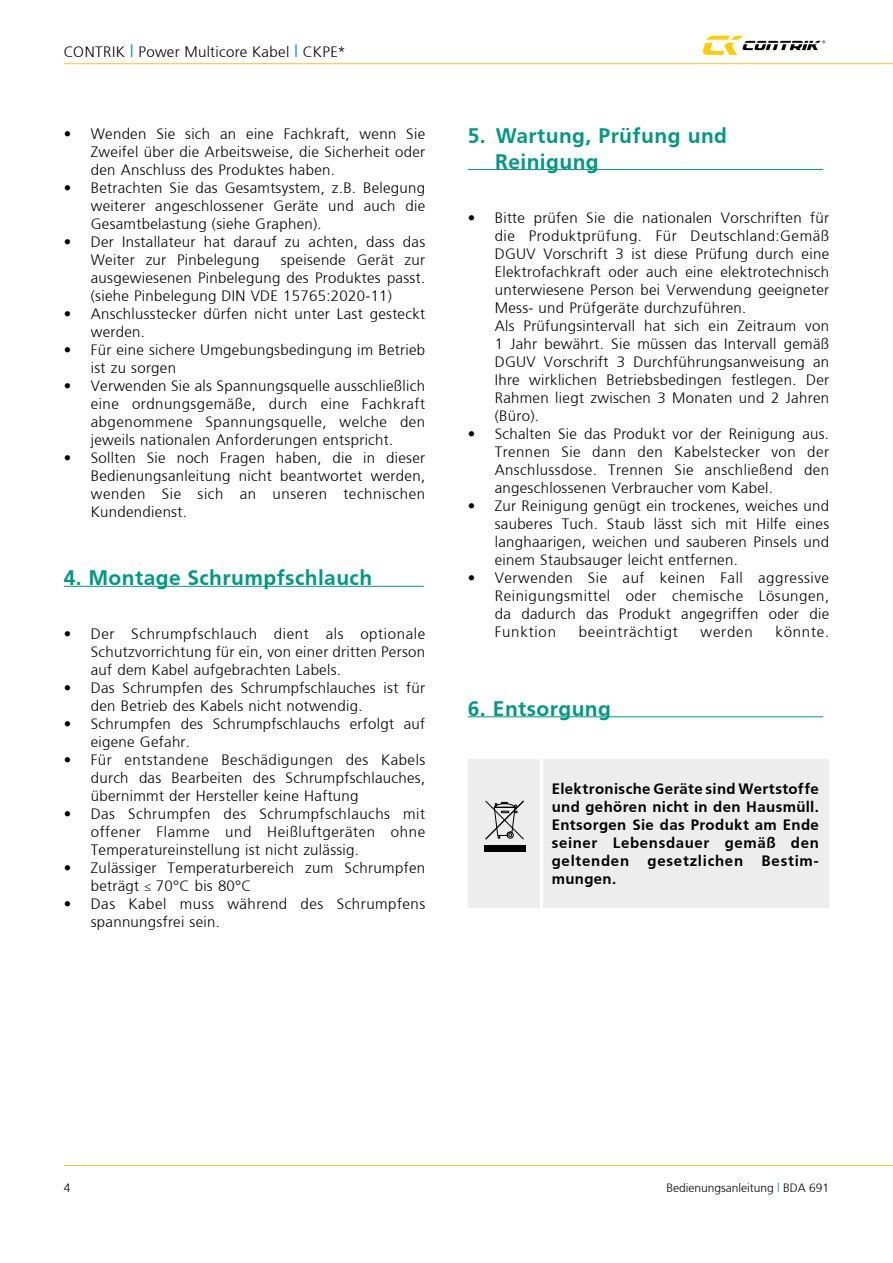
<style>
.page{position:relative;width:893px;height:1263px;background:#fff}
.page>*{position:absolute;margin:0;border:0;box-sizing:border-box;transform-origin:0 0}
.t1{font:700 21px/25.2px "Frutiger";letter-spacing:.02em;color:#009982}
.t2{font:300 15px/18px "Frutiger";letter-spacing:.02em;color:#000;text-align:justify}
.t3{font:700 15px/18px "Frutiger";letter-spacing:.045em;color:#000;text-align:justify}
.t4{font:300 15px "Frutiger";letter-spacing:.05em;color:#000}
.t5{font:300 12px "Frutiger";color:#000}
.s1{font-size:18px;color:#009982}
.s2{color:#009982}
</style>
<div class="page">
<hr style="left:64px;top:63px;width:829px;height:1px;background:#ffc629">
<hr style="left:64px;top:1165px;width:829px;height:1px;background:#ffc629">
<svg style="left:703px;top:36px;width:122px;height:19px"></svg>
<hr style="left:64px;top:586px;width:360px;height:1px;background:#009982">
<hr style="left:468px;top:169px;width:355px;height:1px;background:#009982">
<hr style="left:468px;top:716px;width:355px;height:1px;background:#009982">
<div style="left:468px;top:759px;width:361px;height:149px;background:#ededed"></div>
<hr style="left:540px;top:759px;width:3px;height:149px;background:#fff">
<div style="left:484px;top:845px;width:41px;height:6px;background:#000"></div>
<svg style="left:484px;top:800px;width:41px;height:40px;background:#c0c0c0"></svg>
<p class="t2" style="left:64px;top:42px;width:283px">CONTRIK <span class="s1">I</span> Power Multicore Kabel <span class="s1">I</span> CKPE*</p>
<p class="t2" style="left:91px;top:125px;width:336px;text-indent:-27px">• Wenden Sie sich an eine Fachkraft, wenn Sie Zweifel über die Arbeitsweise, die Sicherheit oder den Anschluss des Produktes haben.</p>
<p class="t2" style="left:91px;top:179px;width:336px;text-indent:-27px">• Betrachten Sie das Gesamtsystem, z.B. Belegung weiterer angeschlossener Geräte und auch die Gesamtbelastung (siehe Graphen).</p>
<p class="t2" style="left:91px;top:233px;width:336px;text-indent:-27px">• Der Installateur hat darauf zu achten, dass das<br>Weiter zur Pinbelegung</p>
<p class="t2" style="left:91px;top:251px;width:336px;text-indent:190px">speisende Gerät zur ausgewiesenen Pinbelegung des Produktes passt. (siehe Pinbelegung DIN VDE 15765:2020-11)</p>
<p class="t2" style="left:91px;top:305px;width:336px;text-indent:-27px">• Anschlusstecker dürfen nicht unter Last gesteckt werden.</p>
<p class="t2" style="left:91px;top:341px;width:336px;text-indent:-27px">• Für eine sichere Umgebungsbedingung im Betrieb ist zu sorgen</p>
<p class="t2" style="left:91px;top:377px;width:336px;text-indent:-27px">• Verwenden Sie als Spannungsquelle ausschließlich eine ordnungsgemäße, durch eine Fachkraft abgenommene Spannungsquelle, welche den jeweils nationalen Anforderungen entspricht.</p>
<p class="t2" style="left:91px;top:449px;width:336px;text-indent:-27px">• Sollten Sie noch Fragen haben, die in dieser Bedienungsanleitung nicht beantwortet werden, wenden Sie sich an unseren technischen Kundendienst.</p>
<h1 class="t1" style="left:64px;top:565px;width:310px">4. Montage Schrumpfschlauch</h1>
<p class="t2" style="left:91px;top:625px;width:336px;text-indent:-27px">• Der Schrumpfschlauch dient als optionale Schutzvorrichtung für ein, von einer dritten Person auf dem Kabel aufgebrachten Labels.</p>
<p class="t2" style="left:91px;top:679px;width:336px;text-indent:-27px">• Das Schrumpfen des Schrumpfschlauches ist für den Betrieb des Kabels nicht notwendig.</p>
<p class="t2" style="left:91px;top:715px;width:336px;text-indent:-27px">• Schrumpfen des Schrumpfschlauchs erfolgt auf eigene Gefahr.</p>
<p class="t2" style="left:91px;top:751px;width:336px;text-indent:-27px">• Für entstandene Beschädigungen des Kabels durch das Bearbeiten des Schrumpfschlauches, übernimmt der Hersteller keine Haftung</p>
<p class="t2" style="left:91px;top:805px;width:336px;text-indent:-27px">• Das Schrumpfen des Schrumpfschlauchs mit offener Flamme und Heißluftgeräten ohne Temperatureinstellung ist nicht zulässig.</p>
<p class="t2" style="left:91px;top:859px;width:336px;text-indent:-27px">• Zulässiger Temperaturbereich zum Schrumpfen beträgt ≤ 70°C bis 80°C</p>
<p class="t2" style="left:91px;top:895px;width:336px;text-indent:-27px">• Das Kabel muss während des Schrumpfens spannungsfrei sein.</p>
<h1 class="t1" style="left:495px;top:123px;width:233px;text-indent:-27px">5. Wartung, Prüfung und<br>Reinigung</h1>
<p class="t2" style="left:495px;top:208px;width:336px;text-align:left;text-indent:-27px">• Bitte prüfen Sie die nationalen Vorschriften für die Produktprüfung. Für Deutschland:Gemäß DGUV Vorschrift 3 ist diese Prüfung durch eine Elektrofachkraft oder auch eine elektrotechnisch unterwiesene Person bei Verwendung geeigneter Mess- und Prüfgeräte durchzuführen.<br>Als Prüfungsintervall hat sich ein Zeitraum von 1 Jahr bewährt. Sie müssen das Intervall gemäß DGUV Vorschrift 3 Durchführungsanweisung an Ihre wirklichen Betriebsbedingen festlegen. Der Rahmen liegt zwischen 3 Monaten und 2 Jahren (Büro).</p>
<p class="t2" style="left:495px;top:424px;width:336px;text-indent:-27px">• Schalten Sie das Produkt vor der Reinigung aus.<br>Trennen Sie dann den Kabelstecker von der Anschlussdose. Trennen Sie anschließend den angeschlossenen Verbraucher vom Kabel.</p>
<p class="t2" style="left:495px;top:496px;width:336px;text-indent:-27px">• Zur Reinigung genügt ein trockenes, weiches und sauberes Tuch. Staub lässt sich mit Hilfe eines langhaarigen, weichen und sauberen Pinsels und einem Staubsauger leicht entfernen.</p>
<p class="t2" style="left:495px;top:568px;width:336px;text-indent:-27px">• Verwenden Sie auf keinen Fall aggressive Reinigungsmittel oder chemische Lösungen, da dadurch das Produkt angegriffen oder die Funktion</p>
<p class="t4" style="left:579px;top:623px;width:101px">beeinträchtigt</p>
<p class="t2" style="left:701px;top:622px;width:54px">werden</p>
<p class="t2" style="left:775px;top:622px;width:55px">könnte.</p>
<h1 class="t1" style="left:468px;top:696px;width:145px">6. Entsorgung</h1>
<p class="t3" style="left:552px;top:780px;width:269px">Elektronische Geräte sind Wertstoffe und gehören nicht in den Hausmüll.<br>Entsorgen Sie das Produkt am Ende seiner Lebensdauer gemäß den geltenden gesetzlichen Bestim&shy;mungen.</p>
<p class="t5" style="left:64px;top:1181px;width:8px">4</p>
<p class="t5" style="left:666px;top:1181px;width:164px">Bedienungsanleitung <span class="s2">|</span> BDA 691</p>
</div>
